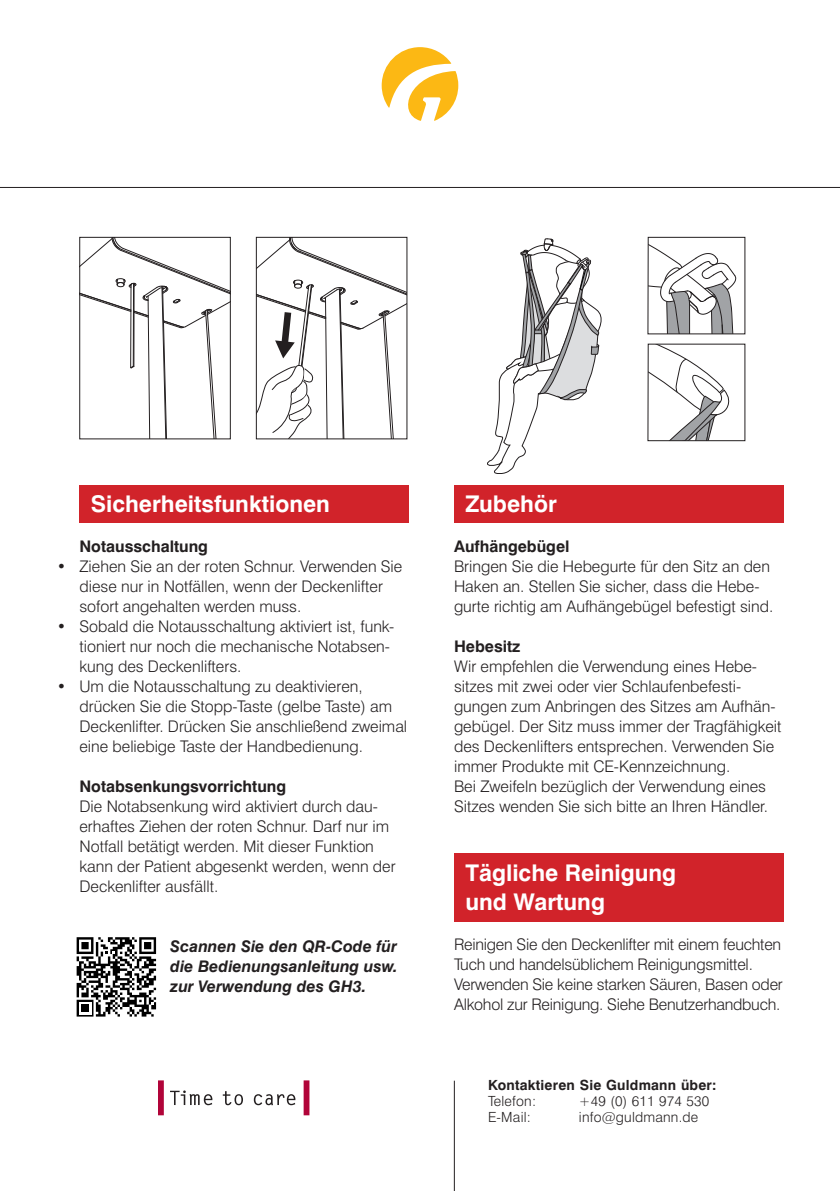
<style>
.page{position:relative;width:840px;height:1191px;background:#fff}
.page>*{position:absolute;margin:0;border:0;box-sizing:border-box;transform-origin:0 0}
.t1{font:700 23px/29px "Swiss 721 BT";color:#fff}
.t2{font:300 16px/20px "Swiss 721 BT";color:#231f20}
.t3{font:italic 700 16px/20px "Swiss 721 BT";color:#231f20;text-align:justify}
.t4{font:700 16px "Swiss 721 BT";color:#231f20}
.t5{font:300 14px "Swiss 721 BT";letter-spacing:.015em;color:#231f20}
.t6{font:700 14px "Swiss 721 BT";letter-spacing:.015em;color:#231f20}
</style>
<div class="page">
<hr style="left:0;top:187px;width:839px;height:1px;background:#231f20">
<svg style="left:381px;top:47px;width:77px;height:74px"></svg>
<div style="left:303px;top:1080px;width:6px;height:35px;background:#b10439"></div>
<div style="left:158px;top:1080px;width:6px;height:35px;background:#b10439"></div>
<svg style="left:170px;top:1090px;width:42px;height:15px"></svg>
<svg style="left:223px;top:1091px;width:20px;height:14px"></svg>
<svg style="left:254px;top:1094px;width:41px;height:11px"></svg>
<hr style="left:454px;top:1080px;width:1px;height:111px;background:#231f20">
<svg style="left:81px;top:239px;width:147px;height:198px"></svg>
<div style="left:79px;top:237px;width:151px;height:202px;border:1px solid #231f20"></div>
<svg style="left:258px;top:239px;width:147px;height:198px"></svg>
<div style="left:256px;top:237px;width:151px;height:202px;border:1px solid #231f20"></div>
<svg style="left:487px;top:238px;width:114px;height:236px"></svg>
<svg style="left:649px;top:244px;width:87px;height:88px"></svg>
<div style="left:647px;top:237px;width:97px;height:97px;border:1px solid #231f20"></div>
<svg style="left:649px;top:346px;width:80px;height:93px"></svg>
<div style="left:79px;top:485px;width:329px;height:38px;background:#d1232a"></div>
<div style="left:454px;top:485px;width:328px;height:38px;background:#d1232a"></div>
<div style="left:454px;top:853px;width:328px;height:68px;background:#d1232a"></div>
<svg style="left:77px;top:937px;width:79px;height:79px"></svg>
<h1 class="t1" style="left:91px;top:489px;width:240px">Sicherheitsfunktionen</h1>
<p class="t4" style="left:79px;top:536px;width:130px">Notausschaltung</p>
<p class="t2" style="left:79px;top:556px;width:324px;text-indent:-23px">• Ziehen Sie an der roten Schnur. Verwenden Sie diese nur in Notfällen, wenn der Deckenlifter sofort angehalten werden muss.</p>
<p class="t2" style="left:79px;top:616px;width:316px;text-indent:-23px">• Sobald die Notausschaltung aktiviert ist, funk&shy;tioniert nur noch die mechanische Notabsen&shy;kung des Deckenlifters.</p>
<p class="t2" style="left:79px;top:676px;width:329px;text-indent:-23px">• Um die Notausschaltung zu deaktivieren, drücken Sie die Stopp-Taste (gelbe Taste) am Deckenlifter. Drücken Sie anschließend zweimal eine beliebige Taste der Handbedienung.</p>
<p class="t4" style="left:79px;top:776px;width:208px">Notabsenkungsvorrichtung</p>
<p class="t2" style="left:79px;top:796px;width:317px">Die Notabsenkung wird aktiviert durch dau&shy;erhaftes Ziehen der roten Schnur. Darf nur im Notfall betätigt werden. Mit dieser Funktion kann der Patient abgesenkt werden, wenn der Deckenlifter ausfällt.</p>
<p class="t3" style="left:170px;top:936px;width:229px">Scannen Sie den QR-Code für die Bedienungsanleitung usw. zur Verwendung des GH3.</p>
<h1 class="t1" style="left:465px;top:489px;width:93px">Zubehör</h1>
<p class="t4" style="left:454px;top:536px;width:117px">Aufhängebügel</p>
<p class="t2" style="left:454px;top:556px;width:321px">Bringen Sie die Hebegurte für den Sitz an den<br>Haken an. Stellen Sie sicher, dass die Hebe&shy;gurte richtig am Aufhängebügel befestigt sind.</p>
<p class="t4" style="left:454px;top:636px;width:68px">Hebesitz</p>
<p class="t2" style="left:454px;top:656px;width:329px">Wir empfehlen die Verwendung eines Hebe&shy;sitzes mit zwei oder vier Schlaufenbefesti&shy;gungen zum Anbringen des Sitzes am Aufhän&shy;gebügel. Der Sitz muss immer der Tragfähigkeit des Deckenlifters entsprechen. Verwenden Sie immer Produkte mit CE-Kennzeichnung.<br>Bei Zweifeln bezüglich der Verwendung eines Sitzes wenden Sie sich bitte an Ihren Händler.</p>
<h1 class="t1" style="left:465px;top:858px;width:212px">Tägliche Reinigung und Wartung</h1>
<p class="t2" style="left:454px;top:934px;width:330px">Reinigen Sie den Deckenlifter mit einem feuchten Tuch und handelsüblichem Reinigungsmittel.<br>Verwenden Sie keine starken Säuren, Basen oder Alkohol zur Reinigung. Siehe Benutzerhandbuch.</p>
<p class="t6" style="left:488px;top:1076px;width:230px">Kontaktieren Sie Guldmann über:</p>
<p class="t5" style="left:488px;top:1092px;width:49px">Telefon:</p>
<p class="t5" style="left:578px;top:1092px;width:132px">+49 (0) 611 974 530</p>
<p class="t5" style="left:488px;top:1108px;width:44px">E-Mail:</p>
<p class="t5" style="left:578px;top:1108px;width:121px">info@guldmann.de</p>
</div>
